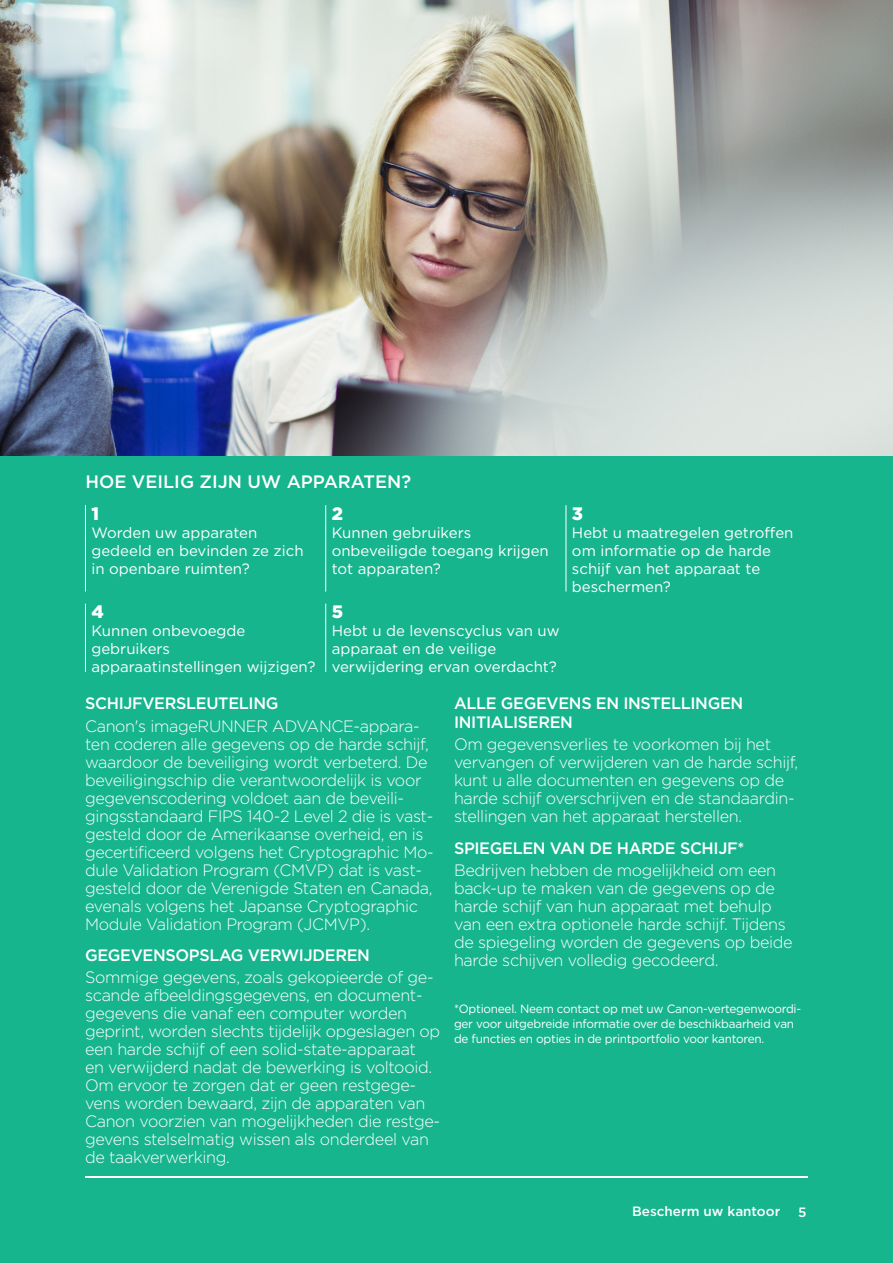
<style>
.page{position:relative;width:893px;height:1263px;background:#fff}
.page>*{position:absolute;margin:0;border:0;box-sizing:border-box;transform-origin:0 0}
.t1{font:500 18px "Gotham";color:#fff}
.t2{font:900 18px "Gotham";color:#fff}
.t3{font:300 16.5px/18px "Gotham";letter-spacing:-.02em;color:#fff}
.t4{font:500 16.5px/18.8px "Gotham";letter-spacing:-.02em;color:#fff}
.t5{font:15px/18px "Gotham";color:#fff}
.t6{font:500 13.5px "Gotham";color:#fff}
.Body_Copy_4mm_Space{font:12px/15px "Gotham";letter-spacing:-.02em;color:#fff}
</style>
<div class="page">
<div style="left:0;top:425px;width:893px;height:838px;background:#16b58e"></div>
<img style="left:0;top:0;width:893px;height:455px">
<hr style="left:85px;top:1176px;width:723px;height:2px;background:#fff">
<hr style="left:85px;top:505px;width:1px;height:87px;background:#fff">
<hr style="left:325px;top:505px;width:1px;height:87px;background:#fff">
<hr style="left:566px;top:505px;width:1px;height:87px;background:#fff">
<hr style="left:85px;top:604px;width:1px;height:68px;background:#fff">
<hr style="left:325px;top:604px;width:1px;height:68px;background:#fff">
<p class="t1" style="left:85px;top:470px;width:327px">HOE VEILIG ZIJN UW APPARATEN?</p>
<p class="t2" style="left:91px;top:501px;width:9px">1</p>
<p class="t5" style="left:91px;top:523px;width:214px">Worden uw apparaten gedeeld en bevinden ze zich in openbare ruimten?</p>
<p class="t2" style="left:332px;top:501px;width:13px">2</p>
<p class="t5" style="left:332px;top:523px;width:219px">Kunnen gebruikers onbeveiligde toegang krijgen tot apparaten?</p>
<p class="t2" style="left:91px;top:599px;width:14px">4</p>
<p class="t5" style="left:91px;top:621px;width:225px">Kunnen onbevoegde gebruikers apparaatinstellingen wijzigen?</p>
<p class="t2" style="left:332px;top:599px;width:13px">5</p>
<p class="t5" style="left:332px;top:621px;width:229px">Hebt u de levenscyclus van uw apparaat en de veilige verwijdering ervan overdacht?</p>
<p class="t2" style="left:572px;top:501px;width:13px">3</p>
<p class="t5" style="left:572px;top:523px;width:223px">Hebt u maatregelen getroffen om informatie op de harde schijf van het apparaat te beschermen?</p>
<p class="t4" style="left:85px;top:694px;width:195px">SCHIJFVERSLEUTELING</p>
<p class="t3" style="left:85px;top:716px;width:350px">Canon's imageRUNNER ADVANCE-appara&shy;ten coderen alle gegevens op de harde schijf, waardoor de beveiliging wordt verbeterd. De beveiligingschip die verantwoordelijk is voor gegevenscodering voldoet aan de beveili&shy;gingsstandaard FIPS 140-2 Level 2 die is vast&shy;gesteld door de Amerikaanse overheid, en is gecertificeerd volgens het Cryptographic Mo&shy;dule Validation Program (CMVP) dat is vast&shy;gesteld door de Verenigde Staten en Canada, evenals volgens het Japanse Cryptographic Module Validation Program (JCMVP).</p>
<p class="t4" style="left:85px;top:946px;width:286px">GEGEVENSOPSLAG VERWIJDEREN</p>
<p class="t3" style="left:85px;top:968px;width:357px">Sommige gegevens, zoals gekopieerde of ge&shy;scande afbeeldingsgegevens, en document&shy;gegevens die vanaf een computer worden geprint, worden slechts tijdelijk opgeslagen op een harde schijf of een solid-state-apparaat<br>en verwijderd nadat de bewerking is voltooid.<br>Om ervoor te zorgen dat er geen restgege&shy;vens worden bewaard, zijn de apparaten van Canon voorzien van mogelijkheden die restge&shy;gevens stelselmatig wissen als onderdeel van de taakverwerking.</p>
<p class="t4" style="left:454px;top:694px;width:291px">ALLE GEGEVENS EN INSTELLINGEN<br>INITIALISEREN</p>
<p class="t3" style="left:454px;top:735px;width:346px">Om gegevensverlies te voorkomen bij het vervangen of verwijderen van de harde schijf, kunt u alle documenten en gegevens op de harde schijf overschrijven en de standaardin&shy;stellingen van het apparaat herstellen.</p>
<p class="t4" style="left:454px;top:838px;width:292px">SPIEGELEN VAN DE HARDE SCHIJF*</p>
<p class="t3" style="left:454px;top:861px;width:340px">Bedrijven hebben de mogelijkheid om een back-up te maken van de gegevens op de harde schijf van hun apparaat met behulp van een extra optionele harde schijf. Tijdens de spiegeling worden de gegevens op beide harde schijven volledig gecodeerd.</p>
<p class="Body_Copy_4mm_Space" style="left:454px;top:1001px;width:349px">*Optioneel. Neem contact op met uw Canon-vertegenwoordi&shy;ger voor uitgebreide informatie over de beschikbaarheid van de functies en opties in de printportfolio voor kantoren.</p>
<p class="t6" style="left:632px;top:1203px;width:150px">Bescherm uw kantoor</p>
<p class="t6" style="left:798px;top:1203px;width:10px">5</p>
</div>
